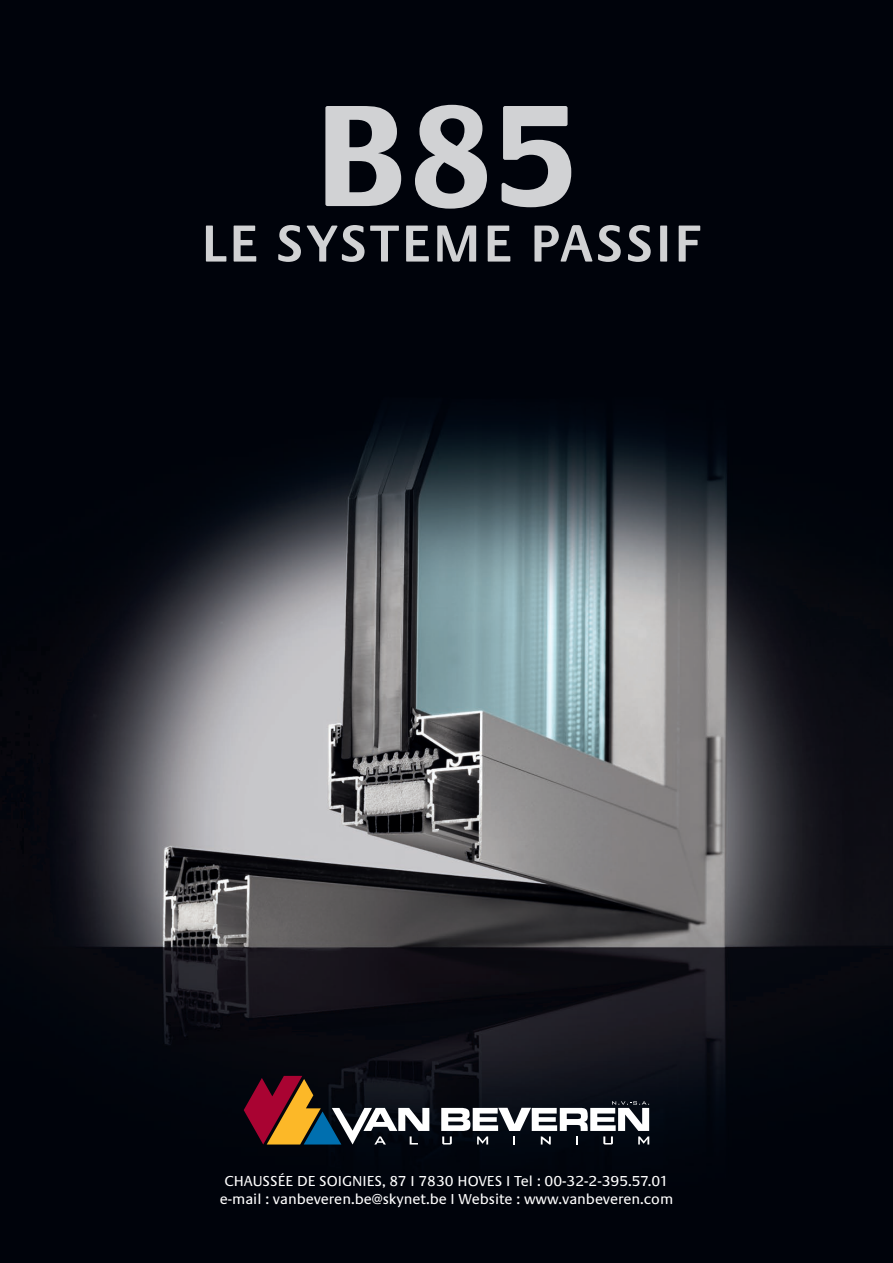
<style>
.page{position:relative;width:893px;height:1263px;background:#fff}
.page>*{position:absolute;margin:0;border:0;box-sizing:border-box;transform-origin:0 0}
.t1{font:700 150px "Praxis";color:#d1d2d4}
.t2{font:600 54px "Praxis";letter-spacing:.04em;color:#d1d2d4}
.t3{font:15px/18px "Praxis";color:#fff;text-align:center}
</style>
<div class="page">
<img style="left:0;top:0;width:893px;height:1263px">
<svg style="left:244px;top:1076px;width:185px;height:68px;background:#583f3b"></svg>
<svg style="left:441px;top:1101px;width:208px;height:43px"></svg>
<h1 class="t1" style="left:314px;top:74px;width:267px">B85</h1>
<h2 class="t2" style="left:201px;top:214px;width:502px">LE SYSTEME PASSIF</h2>
<p class="t3" style="left:220px;top:1172px;width:455px">CHAUSSÉE DE SOIGNIES, 87 I 7830 HOVES I Tel : 00-32-2-395.57.01 e-mail : vanbeveren.be@skynet.be I Website : www.vanbeveren.com</p>
</div>
